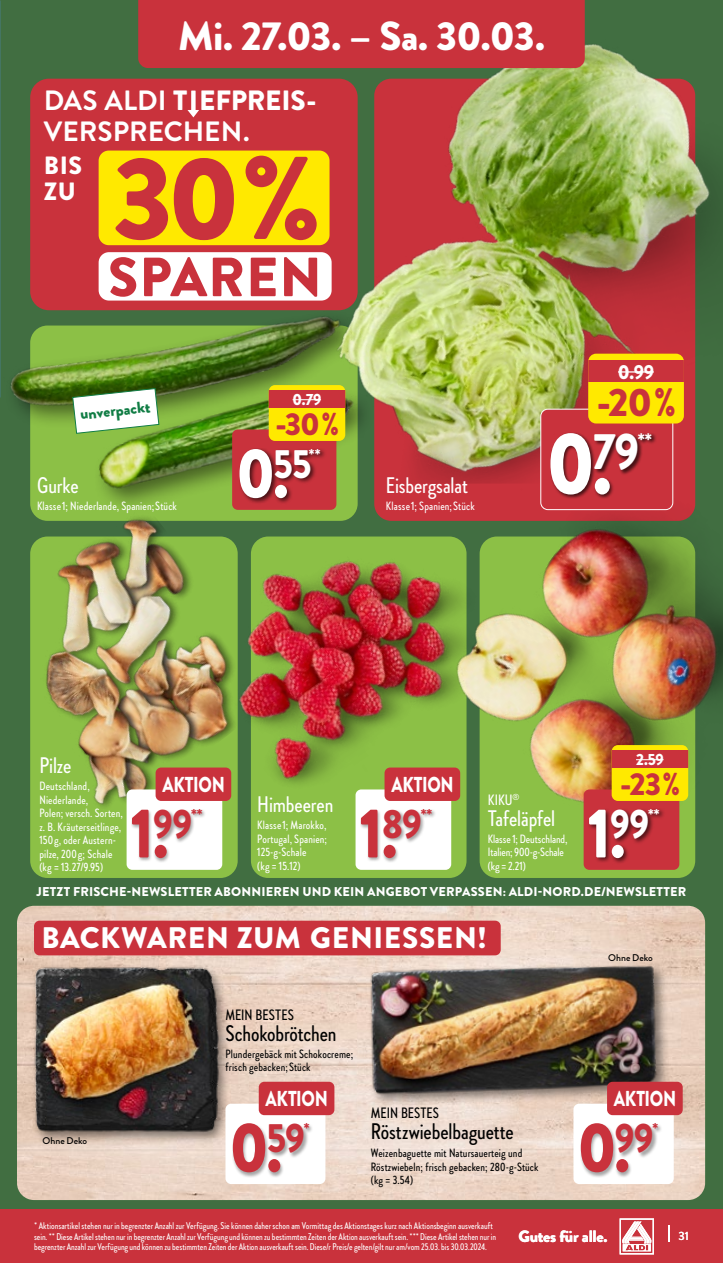
<style>
.page{position:relative;width:723px;height:1263px;background:#fff}
.page>*{position:absolute;margin:0;border:0;box-sizing:border-box;transform-origin:0 0}
.t1{font:900 117.3px "Brandon Grotesque";color:#c9323c}
.t2{font:900 87.75px "Brandon Grotesque";color:#fff;scale:.9 1}
.t3{font:900 70.2px "Brandon Grotesque";color:#c9323c;scale:.9 1}
.t4{font:900 70.2px "Brandon Grotesque";color:#fff;scale:.9 1}
.t5{font:900 55.05px "Brandon Grotesque";letter-spacing:.02em;color:#c9323c}
.t6{font:900 40.5px "Brandon Grotesque";letter-spacing:-.02em;color:#fff}
.t7{font:900 39.6px "Brandon Grotesque";color:#c9323c}
.t8{font:900 31.65px "Brandon Grotesque";color:#c9323c}
.t9{font:900 29.7px "Brandon Grotesque";letter-spacing:.02em;color:#fff}
.t10{font:700 27.9px/31px "Brandon Grotesque";color:#fff}
.t11{font:900 24.9px/25.3px "Brandon Grotesque";color:#fff}
.t12{font:500 22.5px "Brandon Grotesque Cond";letter-spacing:-.005em;color:#fff}
.t13{font:500 22.5px "Brandon Grotesque Cond";letter-spacing:-.005em;color:#000}
.t14{font:900 21.6px "Brandon Grotesque";letter-spacing:-.015em;color:#fff;scale:.79 1}
.t15{font:900 20.25px "Brandon Grotesque";color:#fff;scale:.95 1}
.t16{font:900 19.65px "Brandon Grotesque";color:#fff}
.t17{font:900 16.5px "Brandon Grotesque";letter-spacing:-.015em;color:#fff}
.t18{font:900 16.2px "Brandon Grotesque";color:#fff;scale:.95 1}
.t19{font:900 15.75px "Brandon Grotesque";color:#117d45}
.t20{font:900 15.75px "Brandon Grotesque";color:#c9323c}
.t21{font:900 15.75px "Brandon Grotesque";color:#fff}
.t22{font:500 15px "Brandon Grotesque Cond";color:#000}
.t23{font:500 15px "Brandon Grotesque Cond";color:#fff}
.t24{font:900 12.75px "Brandon Grotesque";letter-spacing:.015em;color:#fff}
.t25{font:500 12px/13.5px "Brandon Grotesque Cond";letter-spacing:.01em;color:#fff}
.t26{font:500 12px/13.5px "Brandon Grotesque Cond";letter-spacing:.01em;color:#000}
.t27{font:500 12px/13.5px "Brandon Grotesque Cond";letter-spacing:-.01em;color:#fff}
.t28{font:500 12px "Brandon Grotesque";color:#fff}
.t29{font:500 9.75px/10.5px "Brandon Grotesque Cond";color:#fff}
.t30{font:500 9.75px "Brandon Grotesque";color:#000}
.s1{font-weight:900}
</style>
<div class="page">
<div style="left:1px;top:0;width:722px;height:1233px;background:#416e41"></div>
<img style="left:0;top:0;width:1px;height:398px">
<div style="left:30px;top:536px;width:208px;height:342px;background:#8cc046;border-radius:17px"></div>
<img style="left:17px;top:906px;width:688px;height:294px">
<div style="left:367px;top:962px;width:303px;height:146px;background:#000;opacity:.5"></div>
<img style="left:355px;top:958px;width:314px;height:142px">
<img style="left:17px;top:953px;width:212px;height:190px">
<img style="left:0;top:275px;width:283px;height:222px">
<img style="left:0;top:497px;width:133px;height:330px">
<img style="left:133px;top:412px;width:105px;height:466px">
<img style="left:283px;top:44px;width:440px;height:284px">
<img style="left:238px;top:328px;width:485px;height:630px">
<div style="left:573px;top:1104px;width:101px;height:80px;background:#fff;border-radius:6px"></div>
<div style="left:580px;top:1123px;width:82px;height:54px;background:#000;opacity:.35"></div>
<div style="left:607px;top:1082px;width:76px;height:33px;background:#c9323c;border-radius:6px"></div>
<div style="left:225px;top:1104px;width:100px;height:80px;background:#fff;border-radius:6px"></div>
<div style="left:232px;top:1123px;width:81px;height:54px;background:#000;opacity:.35"></div>
<div style="left:259px;top:1082px;width:75px;height:33px;background:#c9323c;border-radius:6px"></div>
<div style="left:541px;top:409px;width:132px;height:101px;background:#c9323c;border-radius:7px"></div>
<div style="left:550px;top:432px;width:107px;height:67px;background:#000;opacity:.65"></div>
<div style="left:540px;top:409px;width:133px;height:101px;border:1px solid #fff;border-radius:7px"></div>
<div style="left:588px;top:354px;width:96px;height:69px;background:#ffe900;border-radius:8px"></div>
<div style="left:588px;top:361px;width:96px;height:21px;background:#c9323c"></div>
<hr style="left:618px;top:371px;width:36px;height:2px;background:#fff">
<svg style="left:72px;top:388px;width:88px;height:46px;background:#cbdbc1"></svg>
<div style="left:127px;top:789px;width:95px;height:81px;background:#fff;border-radius:6px"></div>
<div style="left:131px;top:809px;width:76px;height:54px;background:#000;opacity:.35"></div>
<div style="left:156px;top:767px;width:75px;height:34px;background:#c9323c;border-radius:6px"></div>
<div style="left:355px;top:789px;width:96px;height:81px;background:#fff;border-radius:6px"></div>
<div style="left:360px;top:809px;width:77px;height:54px;background:#000;opacity:.35"></div>
<div style="left:384px;top:767px;width:76px;height:34px;background:#c9323c;border-radius:6px"></div>
<div style="left:584px;top:789px;width:95px;height:81px;background:#c9323c;border-radius:6px"></div>
<div style="left:588px;top:808px;width:78px;height:56px;background:#000;opacity:.64"></div>
<div style="left:612px;top:745px;width:76px;height:56px;background:#ffe900;border-radius:6px"></div>
<div style="left:612px;top:751px;width:76px;height:17px;background:#c9323c"></div>
<svg style="left:636px;top:759px;width:27px;height:1px"></svg>
<div style="left:232px;top:429px;width:104px;height:81px;background:#c9323c;border-radius:6px"></div>
<div style="left:239px;top:448px;width:88px;height:56px;background:#000;opacity:.64"></div>
<div style="left:269px;top:385px;width:76px;height:56px;background:#ffe900;border-radius:6px"></div>
<div style="left:269px;top:391px;width:76px;height:17px;background:#c9323c"></div>
<svg style="left:293px;top:399px;width:28px;height:1px"></svg>
<div style="left:34px;top:921px;width:467px;height:34px;background:#c9323c;border-radius:6px"></div>
<div style="left:0;top:1209px;width:723px;height:54px;background:#c9323c"></div>
<svg style="left:619px;top:1218px;width:35px;height:36px"></svg>
<svg style="left:668px;top:1226px;width:2px;height:16px"></svg>
<div style="left:138px;top:0;width:447px;height:68px;background:#c9323c"></div>
<div style="left:30px;top:79px;width:328px;height:231px;background:#c9323c;border-radius:19px"></div>
<div style="left:99px;top:252px;width:233px;height:49px;background:#fff;border-radius:10px"></div>
<svg style="left:187px;top:91px;width:12px;height:26px"></svg>
<div style="left:99px;top:151px;width:230px;height:94px;background:#ffe900;border-radius:10px"></div>
<h3 class="t6" style="left:178px;top:8px;width:368px">Mi. 27.03. – Sa. 30.03.</h3>
<h3 class="t6" style="left:257px;top:8px;width:210px">ab Mi. 27.0 .</h3>
<h3 class="t10" style="left:44px;top:85px;width:274px">DAS ALDI <span class="s1">T EFPREIS-<br></span>VERSPRECHEN.</h3>
<h1 class="t1" style="left:112px;top:115px;width:210px">30%</h1>
<h3 class="t11" style="left:44px;top:153px;width:40px">BIS<br>ZU</h3>
<h3 class="t5" style="left:108px;top:238px;width:215px">SPAREN</h3>
<h3 class="t19" style="left:79px;top:403px;width:72px;rotate:-6deg">unverpackt</h3>
<h3 class="t12" style="left:37px;top:470px;width:43px">Gurke</h3>
<p class="t25" style="left:37px;top:499px;width:141px">Klasse 1; Niederlande, Spanien; Stück</p>
<h3 class="t18" style="left:293px;top:388px;width:32px">0.79</h3>
<h3 class="t8" style="left:275px;top:402px;width:65px">-30%</h3>
<h3 class="t4" style="left:236px;top:423px;width:85px">0.<sup>55</sup></h3>
<h3 class="t21" style="left:309px;top:443px;width:13px">**</h3>
<h3 class="t12" style="left:386px;top:470px;width:83px">Eisbergsalat</h3>
<p class="t25" style="left:386px;top:499px;width:90px">Klasse 1; Spanien; Stück</p>
<h3 class="t15" style="left:618px;top:357px;width:40px">0.99</h3>
<h3 class="t7" style="left:597px;top:375px;width:80px">-20%</h3>
<h2 class="t2" style="left:546px;top:401px;width:105px">0.<sup>79</sup></h2>
<h3 class="t16" style="left:638px;top:426px;width:16px">**</h3>
<h3 class="t12" style="left:39px;top:750px;width:33px">Pilze</h3>
<p class="t25" style="left:39px;top:779px;width:85px">Deutschland,<br>Niederlande,<br>Polen; versch. Sorten, z. B. Kräuterseitlinge,<br>150 g, oder Austern&shy;pilze, 200 g; Schale (kg = 13.27/9.95)</p>
<h3 class="t14" style="left:162px;top:769px;width:81px">AKTION</h3>
<h3 class="t3" style="left:130px;top:783px;width:70px">1.<sup>99</sup></h3>
<h3 class="t20" style="left:191px;top:803px;width:13px">**</h3>
<h3 class="t12" style="left:257px;top:789px;width:78px">Himbeeren</h3>
<p class="t25" style="left:257px;top:818px;width:71px">Klasse 1; Marokko,<br>Portugal, Spanien;<br>125-g-Schale<br>(kg = 15.12)</p>
<h3 class="t14" style="left:391px;top:769px;width:81px">AKTION</h3>
<h3 class="t3" style="left:359px;top:783px;width:71px">1.<sup>89</sup></h3>
<h3 class="t20" style="left:421px;top:803px;width:13px">**</h3>
<h3 class="t23" style="left:488px;top:789px;width:33px">KIKU<sup>®</sup></h3>
<h3 class="t12" style="left:488px;top:803px;width:69px">Tafeläpfel</h3>
<p class="t27" style="left:488px;top:832px;width:81px">Klasse 1; Deutschland,<br>Italien; 900-g-Schale (kg = 2.21)</p>
<h3 class="t18" style="left:636px;top:748px;width:31px">2.59</h3>
<h3 class="t8" style="left:620px;top:762px;width:61px">-23%</h3>
<h3 class="t4" style="left:587px;top:783px;width:70px">1.<sup>99</sup></h3>
<h3 class="t21" style="left:648px;top:803px;width:13px">**</h3>
<h3 class="t24" style="left:36px;top:883px;width:651px">JETZT FRISCHE-NEWSLETTER ABONNIEREN UND KEIN ANGEBOT VERPASSEN: ALDI-NORD.DE/NEWSLETTER</h3>
<h3 class="t9" style="left:42px;top:917px;width:447px">BACKWAREN ZUM GENIESSEN!</h3>
<p class="t30" style="left:43px;top:1133px;width:46px">Ohne Deko</p>
<h3 class="t22" style="left:225px;top:1004px;width:70px">MEIN BESTES</h3>
<h3 class="t13" style="left:225px;top:1018px;width:113px">Schokobrötchen</h3>
<p class="t26" style="left:225px;top:1047px;width:129px">Plundergebäck mit Schokocreme; frisch gebacken; Stück</p>
<h3 class="t14" style="left:265px;top:1083px;width:81px">AKTION</h3>
<h3 class="t3" style="left:229px;top:1098px;width:85px">0.<sup>59</sup></h3>
<h3 class="t20" style="left:304px;top:1118px;width:7px">*</h3>
<h3 class="t22" style="left:371px;top:1103px;width:69px">MEIN BESTES</h3>
<h3 class="t13" style="left:371px;top:1116px;width:144px">Röstzwiebelbaguette</h3>
<p class="t26" style="left:371px;top:1146px;width:169px">Weizenbaguette mit Natursauerteig und<br>Röstzwiebeln; frisch gebacken; 280-g-Stück (kg = 3.54)</p>
<p class="t30" style="left:608px;top:951px;width:46px">Ohne Deko</p>
<h3 class="t14" style="left:614px;top:1083px;width:81px">AKTION</h3>
<h3 class="t3" style="left:577px;top:1098px;width:86px">0.<sup>99</sup></h3>
<h3 class="t20" style="left:652px;top:1118px;width:7px">*</h3>
<p class="t29" style="left:34px;top:1220px;width:464px">* Aktionsartikel stehen nur in begrenzter Anzahl zur Verfügung. Sie können daher schon am Vormittag des Aktionstages kurz nach Aktionsbeginn ausverkauft sein. ** Diese Artikel stehen nur in begrenzter Anzahl zur Verfügung und können zu bestimmten Zeiten der Aktion ausverkauft sein. *** Diese Artikel stehen nur in begrenzter Anzahl zur Verfügung und können zu bestimmten Zeiten der Aktion ausverkauft sein. Diese/r Preis/e gelten/gilt nur am/vom 25.03. bis 30.03.2024.</p>
<h3 class="t17" style="left:518px;top:1225px;width:91px">Gutes für alle.</h3>
<p class="t28" style="left:678px;top:1227px;width:12px">31</p>
</div>
